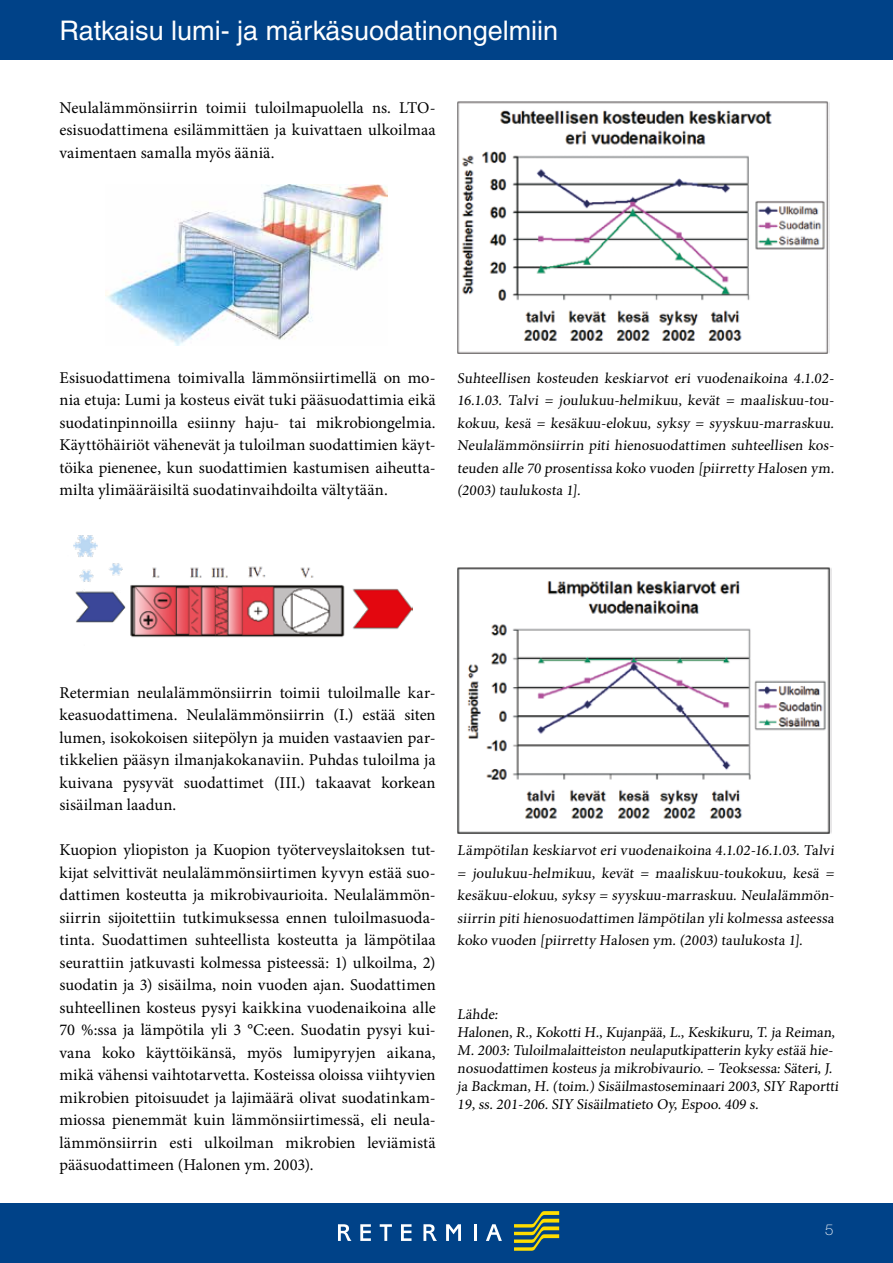
<style>
.page{position:relative;width:893px;height:1263px;background:#fff}
.page>*{position:absolute;margin:0;border:0;box-sizing:border-box;transform-origin:0 0}
.t1{font:27px "Helvetica LT Std";color:#fff}
.t2{font:16.5px/22.5px "Minion Pro";letter-spacing:.005em;color:#000;text-align:justify}
.t3{font:15px/22.5px "Minion Pro";letter-spacing:.005em;color:#000;text-align:justify}
.t4{font:100 15px "Helvetica Neue LT Std";color:#fff}
</style>
<div class="page">
<div style="left:0;top:1203px;width:893px;height:60px;background:#004288"></div>
<svg style="left:514px;top:1211px;width:45px;height:40px"></svg>
<svg style="left:338px;top:1224px;width:13px;height:17px"></svg>
<svg style="left:360px;top:1224px;width:11px;height:17px"></svg>
<svg style="left:380px;top:1224px;width:12px;height:17px"></svg>
<svg style="left:401px;top:1224px;width:10px;height:17px"></svg>
<svg style="left:423px;top:1224px;width:14px;height:17px"></svg>
<svg style="left:446px;top:1224px;width:15px;height:17px"></svg>
<svg style="left:474px;top:1224px;width:2px;height:17px"></svg>
<svg style="left:486px;top:1224px;width:16px;height:17px"></svg>
<div style="left:0;top:0;width:893px;height:60px;background:#004288"></div>
<img style="left:73px;top:535px;width:340px;height:102px">
<img style="left:457px;top:101px;width:373px;height:253px">
<img style="left:457px;top:567px;width:375px;height:267px">
<img style="left:105px;top:184px;width:282px;height:162px">
<h1 class="t1" style="left:60px;top:14px;width:500px">Ratkaisu lumi- ja märkäsuodatinongelmiin</h1>
<p class="t2" style="left:60px;top:96px;width:378px">Neulalämmönsiirrin toimii tuloilmapuolella ns. LTO&shy;esisuodattimena esilämmittäen ja kuivattaen ulkoilmaa vaimentaen samalla myös ääniä.</p>
<p class="t2" style="left:60px;top:366px;width:378px;text-align:left">Esisuodattimena toimivalla lämmönsiirtimellä on mo-- nia etuja: Lumi ja kosteus eivät tuki pääsuodattimia eikä suodatinpinnoilla esiinny haju- tai mikrobiongelmia.<br>Käyttöhäiriöt vähenevät ja tuloilman suodattimien käyt&shy;töika pienenee, kun suodattimien kastumisen aiheutta&shy;milta ylimääräisiltä suodatinvaihdoilta vältytään.</p>
<p class="t3" style="left:457px;top:367px;width:380px">Suhteellisen kosteuden keskiarvot eri vuodenaikoina 4.1.02- 16.1.03. Talvi = joulukuu-helmikuu, kevät = maaliskuu-tou&shy;kokuu, kesä = kesäkuu-elokuu, syksy = syyskuu-marraskuu.<br>Neulalämmönsiirrin piti hienosuodattimen suhteellisen kos&shy;teuden alle 70 prosentissa koko vuoden [piirretty Halosen ym. (2003) taulukosta 1].</p>
<p class="t2" style="left:60px;top:681px;width:378px">Retermian neulalämmönsiirrin toimii tuloilmalle kar&shy;keasuodattimena. Neulalämmönsiirrin (I.) estää siten lumen, isokokoisen siitepölyn ja muiden vastaavien par&shy;tikkelien pääsyn ilmanjakokanaviin. Puhdas tuloilma ja kuivana pysyvät suodattimet (III.) takaavat korkean sisäilman laadun.</p>
<p class="t2" style="left:60px;top:839px;width:378px">Kuopion yliopiston ja Kuopion työterveyslaitoksen tut&shy;kijat selvittivät neulalämmönsiirtimen kyvyn estää suo&shy;dattimen kosteutta ja mikrobivaurioita. Neulalämmön&shy;siirrin sijoitettiin tutkimuksessa ennen tuloilmasuoda&shy;tinta. Suodattimen suhteellista kosteutta ja lämpötilaa seurattiin jatkuvasti kolmessa pisteessä: 1) ulkoilma, 2) suodatin ja 3) sisäilma, noin vuoden ajan. Suodattimen suhteellinen kosteus pysyi kaikkina vuodenaikoina alle 70 %:ssa ja lämpötila yli 3 °C:een. Suodatin pysyi kui&shy;vana koko käyttöikänsä, myös lumipyryjen aikana, mikä vähensi vaihtotarvetta. Kosteissa oloissa viihtyvien mikrobien pitoisuudet ja lajimäärä olivat suodatinkam&shy;miossa pienemmät kuin lämmönsiirtimessä, eli neula&shy;lämmönsiirrin esti ulkoilman mikrobien leviämistä pääsuodattimeen (Halonen ym. 2003).</p>
<p class="t3" style="left:457px;top:839px;width:380px">Lämpötilan keskiarvot eri vuodenaikoina 4.1.02-16.1.03. Talvi = joulukuu-helmikuu, kevät = maaliskuu-toukokuu, kesä = kesäkuu-elokuu, syksy = syyskuu-marraskuu. Neulalämmön&shy;siirrin piti hienosuodattimen lämpötilan yli kolmessa asteessa koko vuoden [piirretty Halosen ym. (2003) taulukosta 1].</p>
<p class="t3" style="left:457px;top:1005px;width:385px;line-height:18px;text-align:left">Lähde:<br>Halonen, R., Kokotti H., Kujanpää, L., Keskikuru, T. ja Reiman, M. 2003: Tuloilmalaitteiston neulaputkipatterin kyky estää hie&shy;nosuodattimen kosteus ja mikrobivaurio. – Teoksessa: Säteri, J. ja Backman, H. (toim.) Sisäilmastoseminaari 2003, SIY Raportti 19, ss. 201-206. SIY Sisäilmatieto Oy, Espoo. 409 s.</p>
<p class="t4" style="left:825px;top:1221px;width:10px">5</p>
</div>
